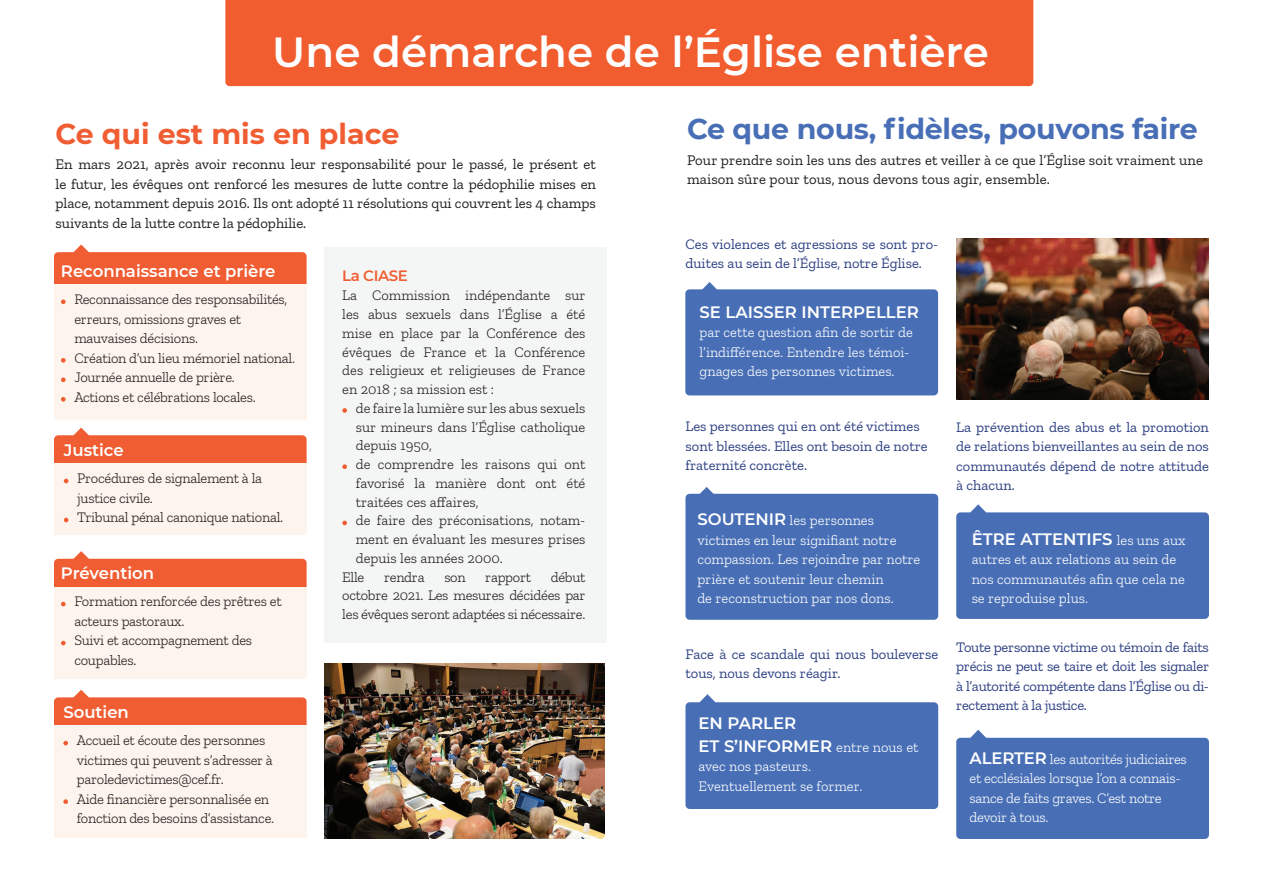
<style>
.page{position:relative;width:1263px;height:893px;background:#fff}
.page>*{position:absolute;margin:0;border:0;box-sizing:border-box;transform-origin:0 0}
.Title_3{font:600 42px "Montserrat";color:#fff}
.Title_3-2{font:700 28.5px "Montserrat";letter-spacing:-.01em;color:#486fb6}
.Title_3-3{font:700 28.5px "Montserrat";color:#f15d32}
.Title_3-4{font:600 16.5px "Montserrat";color:#fff}
.Title_3-5{font:600 15px "Montserrat";letter-spacing:-.03em;color:#f15d32}
.Title_3-6{font:14.7px/19.5px "Zilla Slab";letter-spacing:.01em;color:#231f20;text-align:justify}
.Title_3-7{font:300 14.55px/18.8px "Zilla Slab";letter-spacing:-.02em;color:#231f20}
.Title_3-8{font:14.55px/19.5px "Zilla Slab";color:#2e4183}
.Title_3-9{font:300 14.55px/19.5px "Zilla Slab";color:#fff}
.Title_3-10{font:300 14.55px/19.5px "Zilla Slab";letter-spacing:-.02em;color:#fff}
.s1{font-family:"Montserrat";font-weight:600;font-size:16.5px}
.s2{font-family:"Zilla Slab";font-weight:300;font-size:14.55px}
</style>
<div class="page">
<div style="left:225px;top:0;width:808px;height:86px;background:#f15d2f"></div>
<div style="left:325px;top:248px;width:282px;height:395px;background:#f1f4f3"></div>
<svg style="left:342px;top:408px;width:5px;height:5px"></svg>
<svg style="left:342px;top:464px;width:5px;height:5px"></svg>
<svg style="left:342px;top:521px;width:5px;height:4px"></svg>
<div style="left:685px;top:289px;width:253px;height:106px;background:#486fb6;border-radius:4px"></div>
<svg style="left:702px;top:282px;width:15px;height:8px"></svg>
<div style="left:685px;top:494px;width:253px;height:126px;background:#486fb6;border-radius:4px"></div>
<svg style="left:699px;top:487px;width:15px;height:7px"></svg>
<div style="left:956px;top:512px;width:253px;height:107px;background:#486fb6;border-radius:4px"></div>
<svg style="left:970px;top:504px;width:16px;height:9px"></svg>
<div style="left:685px;top:702px;width:253px;height:107px;background:#486fb6;border-radius:4px"></div>
<svg style="left:700px;top:694px;width:15px;height:8px"></svg>
<div style="left:956px;top:738px;width:253px;height:101px;background:#486fb6;border-radius:4px"></div>
<svg style="left:970px;top:730px;width:16px;height:8px"></svg>
<div style="left:54px;top:697px;width:253px;height:68px;background:#f15d32;border-radius:4px"></div>
<div style="left:54px;top:725px;width:253px;height:112px;background:#fdf4ed"></div>
<svg style="left:63px;top:741px;width:5px;height:4px"></svg>
<svg style="left:63px;top:799px;width:5px;height:5px"></svg>
<svg style="left:73px;top:690px;width:16px;height:8px"></svg>
<div style="left:54px;top:559px;width:253px;height:67px;background:#f15d32;border-radius:4px"></div>
<div style="left:54px;top:587px;width:253px;height:91px;background:#fdf4ed"></div>
<svg style="left:73px;top:551px;width:16px;height:8px"></svg>
<svg style="left:61px;top:602px;width:5px;height:4px"></svg>
<svg style="left:61px;top:641px;width:5px;height:4px"></svg>
<div style="left:54px;top:252px;width:253px;height:67px;background:#f15d32;border-radius:4px"></div>
<div style="left:54px;top:284px;width:253px;height:136px;background:#fdf4ed"></div>
<svg style="left:74px;top:244px;width:15px;height:8px"></svg>
<svg style="left:61px;top:299px;width:5px;height:5px"></svg>
<svg style="left:61px;top:358px;width:5px;height:5px"></svg>
<svg style="left:61px;top:377px;width:5px;height:5px"></svg>
<svg style="left:61px;top:397px;width:5px;height:5px"></svg>
<div style="left:54px;top:435px;width:253px;height:67px;background:#f15d32;border-radius:4px"></div>
<div style="left:54px;top:463px;width:253px;height:71px;background:#fdf4ed"></div>
<svg style="left:73px;top:428px;width:16px;height:8px"></svg>
<svg style="left:64px;top:479px;width:4px;height:4px"></svg>
<svg style="left:64px;top:518px;width:4px;height:4px"></svg>
<img style="left:956px;top:238px;width:253px;height:162px">
<img style="left:325px;top:664px;width:279px;height:175px">
<p class="Title_3" style="left:272px;top:23px;width:718px">Une démarche de l’Église entière</p>
<p class="Title_3-3" style="left:56px;top:113px;width:345px">Ce qui est mis en place</p>
<p class="Title_3-6" style="left:56px;top:155px;width:542px">En mars 2021, après avoir reconnu leur responsabilité pour le passé, le présent et le futur, les évêques ont renforcé les mesures de lutte contre la pédophilie mises en place, notamment depuis 2016. Ils ont adopté 11 résolutions qui couvrent les 4 champs suivants de la lutte contre la pédophilie.</p>
<p class="Title_3-5" style="left:342px;top:265px;width:67px">La CIASE</p>
<p class="Title_3-7" style="left:342px;top:286px;width:245px;text-align:justify">La Commission indépendante sur les abus sexuels dans l’Église a été mise en place par la Conférence des évêques de France et la Conférence des religieux et religieuses de France en 2018 ; sa mission est :</p>
<p class="Title_3-7" style="left:356px;top:399px;width:231px;text-align:justify">de faire la lumière sur les abus sexuels sur mineurs dans l’Église catholique depuis 1950,</p>
<p class="Title_3-7" style="left:356px;top:455px;width:231px;text-align:justify">de comprendre les raisons qui ont favorisé la manière dont ont été traitées ces affaires,</p>
<p class="Title_3-7" style="left:356px;top:511px;width:231px;text-align:justify">de faire des préconisations, notam&shy;ment en évaluant les mesures prises depuis les années 2000.</p>
<p class="Title_3-7" style="left:342px;top:567px;width:24px">Elle</p>
<p class="Title_3-7" style="left:384px;top:567px;width:42px">rendra</p>
<p class="Title_3-7" style="left:444px;top:567px;width:23px">son</p>
<p class="Title_3-7" style="left:485px;top:567px;width:47px">rapport</p>
<p class="Title_3-4" style="left:61px;top:260px;width:216px">Reconnaissance et prière</p>
<p class="Title_3-7" style="left:74px;top:290px;width:214px;line-height:19.5px">Reconnaissance des responsabilités, erreurs, omissions graves et mauvaises décisions.</p>
<p class="Title_3-7" style="left:74px;top:348px;width:222px">Création d’un lieu mémoriel national.</p>
<p class="Title_3-7" style="left:74px;top:368px;width:162px">Journée annuelle de prière.</p>
<p class="Title_3-7" style="left:74px;top:387px;width:183px">Actions et célébrations locales.</p>
<p class="Title_3-4" style="left:64px;top:439px;width:61px">Justice</p>
<p class="Title_3-7" style="left:77px;top:469px;width:186px;line-height:19.5px">Procédures de signalement à la justice civile.</p>
<p class="Title_3-7" style="left:77px;top:508px;width:207px">Tribunal pénal canonique national.</p>
<p class="Title_3-4" style="left:61px;top:562px;width:95px">Prévention</p>
<p class="Title_3-7" style="left:74px;top:592px;width:209px;line-height:19.5px">Formation renforcée des prêtres et acteurs pastoraux.</p>
<p class="Title_3-7" style="left:74px;top:631px;width:179px;line-height:19.5px">Suivi et accompagnement des coupables.</p>
<p class="Title_3-7" style="left:342px;top:567px;width:245px;text-align:justify;text-indent:208px">début octobre 2021. Les mesures décidées par les évêques seront adaptées si nécessaire.</p>
<p class="Title_3-4" style="left:63px;top:701px;width:67px">Soutien</p>
<p class="Title_3-7" style="left:77px;top:731px;width:197px;line-height:19.5px">Accueil et écoute des personnes victimes qui peuvent s’adresser à paroledevictimes@cef.fr.</p>
<p class="Title_3-7" style="left:77px;top:789px;width:199px;line-height:19.5px">Aide financière personnalisée en fonction des besoins d’assistance.</p>
<p class="Title_3-2" style="left:687px;top:109px;width:512px">Ce que nous, fidèles, pouvons faire</p>
<p class="Title_3-6" style="left:687px;top:150px;width:517px">Pour prendre soin les uns des autres et veiller à ce que l’Église soit vraiment une maison sûre pour tous, nous devons tous agir, ensemble.</p>
<p class="Title_3-8" style="left:685px;top:234px;width:254px">Ces violences et agressions se sont pro&shy;duites au sein de l’Église, notre Église.</p>
<p class="Title_3-4" style="left:699px;top:300px;width:221px">SE LAISSER INTERPELLER</p>
<p class="Title_3-9" style="left:699px;top:323px;width:215px">par cette question afin de sortir de l’indifférence. Entendre les témoi&shy;gnages des personnes victimes.</p>
<p class="Title_3-8" style="left:685px;top:417px;width:244px">Les personnes qui en ont été victimes sont blessées. Elles ont besoin de notre fraternité concrète.</p>
<p class="Title_3-9" style="left:697px;top:511px;width:224px"><span class="s1">SOUTENIR</span> les personnes victimes en leur signifiant notre compassion. Les rejoindre par notre prière et soutenir leur chemin<br>de reconstruction par nos dons.</p>
<p class="Title_3-8" style="left:685px;top:644px;width:254px">Face à ce scandale qui nous bouleverse tous, nous devons réagir.</p>
<p class="Title_3-4" style="left:698px;top:712px;width:99px">EN PARLER</p>
<p class="Title_3-4" style="left:698px;top:734px;width:221px">ET S’INFORMER <span class="s2">entre nous et</span></p>
<p class="Title_3-9" style="left:698px;top:757px;width:165px">avec nos pasteurs.<br>Eventuellement se former.</p>
<p class="Title_3-8" style="left:956px;top:417px;width:254px;text-align:justify">La prévention des abus et la promotion de relations bienveillantes au sein de nos communautés dépend de notre attitude à chacun.</p>
<p class="Title_3-4" style="left:972px;top:527px;width:215px">ÊTRE ATTENTIFS <span class="s2">les uns aux</span></p>
<p class="Title_3-9" style="left:972px;top:549px;width:215px">autres et aux relations au sein de nos communautés afin que cela ne se reproduise plus.</p>
<p class="Title_3-8" style="left:956px;top:637px;width:254px;text-align:justify">Toute personne victime ou témoin de faits précis ne peut se taire et doit les signaler à l’autorité compétente dans l’Église ou di&shy;rectement à la justice.</p>
<p class="Title_3-10" style="left:969px;top:749px;width:219px"><span class="s1">ALERTER</span> les autorités judiciaires et ecclésiales lorsque l’on a connais&shy;sance de faits graves. C’est notre devoir à tous.</p>
</div>
